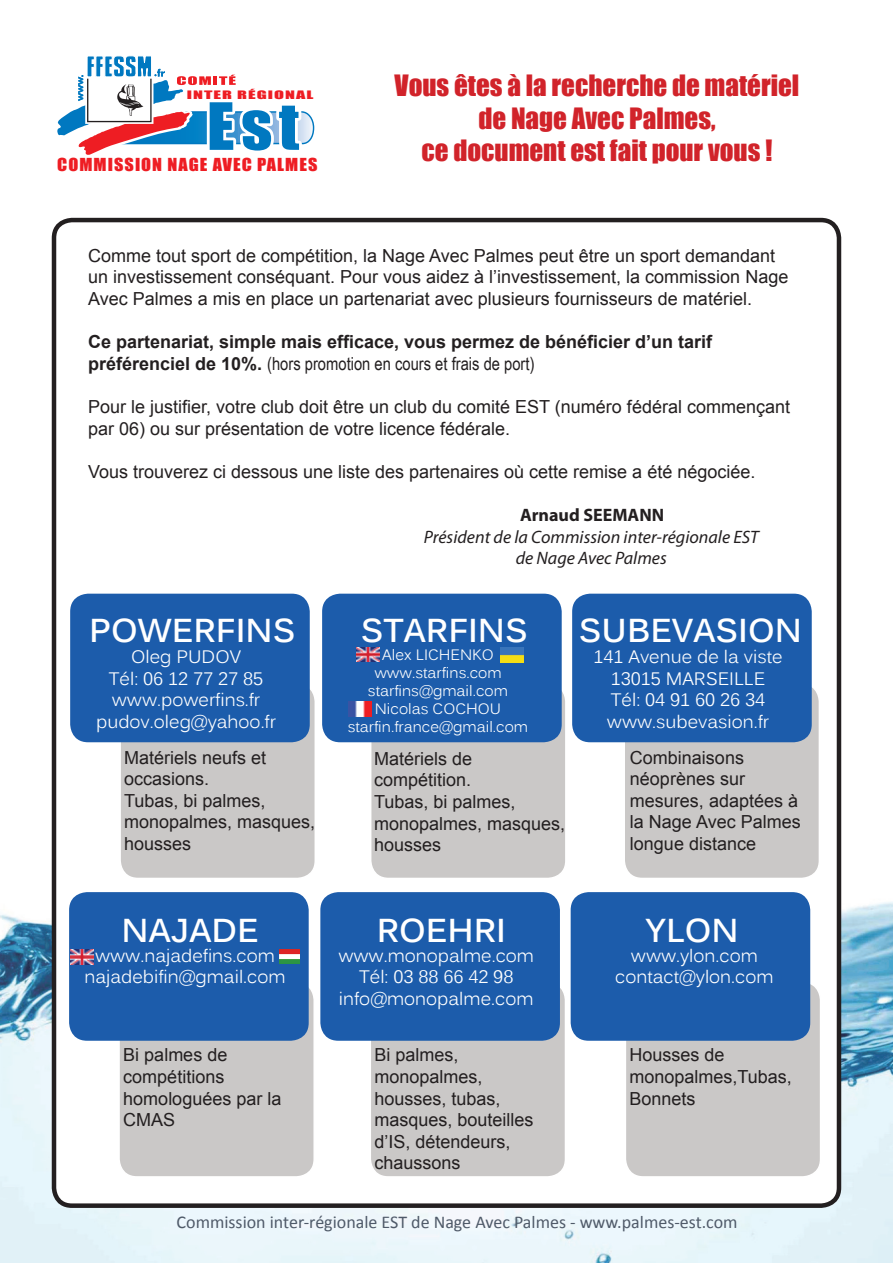
<style>
.page{position:relative;width:893px;height:1263px;background:#fff}
.page>*{position:absolute;margin:0;border:0;box-sizing:border-box;transform-origin:0 0}
.t1{font:700 33px "Kalinga";color:#fff}
.t2{font:27px/32.4px "Impact";color:#d1232a;text-align:center}
.t3{font:18px/21.6px "Arial";color:#231f20}
.t4{font:18px/21.6px "Kalinga";color:#fff;text-align:center}
.t5{font:700 18px "Arial";color:#231f20}
.t6{font:18px "Calibri";color:#4f5a69}
.t7{font:italic 18px/21.6px "Myriad Pro";color:#231f20;text-align:center}
.t8{font:18px "Arial Narrow";color:#231f20}
.t9{font:700 18px "Myriad Pro";color:#231f20}
.t10{font:16.65px "Impact";letter-spacing:.055em;color:#ee1d23;scale:1.1 1}
.t11{font:15px/18px "Kalinga";color:#fff;text-align:center}
.t12{font:10.8px "Impact";letter-spacing:.055em;color:#ee1d23;scale:1.7 1}
.s1{font-family:"Arial";font-weight:700}
</style>
<div class="page">
<img style="left:0;top:816px;width:893px;height:447px">
<svg style="left:57px;top:55px;width:258px;height:100px"></svg>
<div style="left:54px;top:220px;width:785px;height:986px;background:#fff;border-radius:18px"></div>
<div style="left:52px;top:218px;width:789px;height:990px;border:4px solid #231f20;border-radius:18px"></div>
<div style="left:120px;top:684px;width:195px;height:194px;background:#cac8c7;border-radius:18px"></div>
<div style="left:119px;top:683px;width:197px;height:196px;border:2px solid #fff;border-radius:18px"></div>
<div style="left:70px;top:594px;width:240px;height:148px;background:#1c5cab;border-radius:18px"></div>
<div style="left:371px;top:684px;width:195px;height:194px;background:#cac8c7;border-radius:18px"></div>
<div style="left:370px;top:683px;width:197px;height:196px;border:2px solid #fff;border-radius:18px"></div>
<div style="left:322px;top:594px;width:240px;height:148px;background:#1c5cab;border-radius:18px"></div>
<div style="left:624px;top:684px;width:195px;height:194px;background:#cac8c7;border-radius:18px"></div>
<div style="left:623px;top:683px;width:197px;height:196px;border:2px solid #fff;border-radius:18px"></div>
<div style="left:572px;top:594px;width:240px;height:148px;background:#1c5cab;border-radius:18px"></div>
<div style="left:119px;top:982px;width:195px;height:195px;background:#cac8c7;border-radius:18px"></div>
<div style="left:118px;top:981px;width:197px;height:197px;border:2px solid #fff;border-radius:18px"></div>
<div style="left:69px;top:892px;width:240px;height:149px;background:#1c5cab;border-radius:18px"></div>
<div style="left:625px;top:982px;width:195px;height:195px;background:#cac8c7;border-radius:18px"></div>
<div style="left:625px;top:981px;width:196px;height:197px;border:2px solid #fff;border-radius:18px"></div>
<div style="left:571px;top:892px;width:239px;height:149px;background:#1c5cab;border-radius:18px"></div>
<div style="left:370px;top:982px;width:195px;height:195px;background:#cac8c7;border-radius:18px"></div>
<div style="left:370px;top:981px;width:196px;height:197px;border:2px solid #fff;border-radius:18px"></div>
<div style="left:320px;top:892px;width:240px;height:149px;background:#1c5cab;border-radius:18px"></div>
<img style="left:348px;top:702px;width:23px;height:15px">
<img style="left:356px;top:647px;width:23px;height:15px">
<img style="left:71px;top:950px;width:23px;height:15px">
<img style="left:500px;top:647px;width:23px;height:15px">
<img style="left:279px;top:950px;width:21px;height:14px">
<p class="t12" style="left:187px;top:86px;width:76px">INTER RÉGIONAL</p>
<p class="t10" style="left:57px;top:152px;width:238px">COMMISSION NAGE AVEC PALMES</p>
<h2 class="t2" style="left:395px;top:69px;width:406px">Vous êtes à la recherche de matériel de Nage Avec Palmes,<br>ce document est fait pour vous !</h2>
<p class="t3" style="left:88px;top:245px;width:702px">Comme tout sport de compétition, la Nage Avec Palmes peut être un sport demandant un investissement conséquant. Pour vous aidez à l’investissement, la commission Nage<br>Avec Palmes a mis en place un partenariat avec plusieurs fournisseurs de matériel.</p>
<p class="t5" style="left:88px;top:330px;width:626px">Ce partenariat, simple mais efficace, vous permez de bénéficier d’un tarif</p>
<p class="t8" style="left:88px;top:350px;width:448px"><span class="s1">préférenciel de 10%.</span> (hors promotion en cours et frais de port)</p>
<p class="t3" style="left:88px;top:396px;width:703px">Pour le justifier, votre club doit être un club du comité EST (numéro fédéral commençant par 06) ou sur présentation de votre licence fédérale.</p>
<p class="t3" style="left:88px;top:461px;width:669px">Vous trouverez ci dessous une liste des partenaires où cette remise a été négociée.</p>
<p class="t9" style="left:520px;top:503px;width:146px">Arnaud SEEMANN</p>
<p class="t7" style="left:424px;top:526px;width:336px">Président de la Commission inter-régionale EST de Nage Avec Palmes</p>
<h1 class="t1" style="left:89px;top:608px;width:208px">POWERFINS</h1>
<p class="t4" style="left:96px;top:648px;width:181px">Oleg PUDOV<br>Tél: 06 12 77 27 85 www.powerfins.fr pudov.oleg@yahoo.fr</p>
<h1 class="t1" style="left:361px;top:608px;width:86px">STARFINS</h1>
<p class="t11" style="left:348px;top:647px;width:182px">Alex LICHENKO www.starfins.com starfins@gmail.com<br>Nicolas COCHOU starfin.france@gmail.com</p>
<h1 class="t1" style="left:579px;top:608px;width:159px">SUBEVASION</h1>
<p class="t4" style="left:593px;top:648px;width:191px">141 Avenue de la viste<br>13015 MARSEILLE<br>Tél: 04 91 60 26 34 www.subevasion.fr</p>
<p class="t3" style="left:124px;top:747px;width:193px">Matériels neufs et occasions.<br>Tubas, bi palmes, monopalmes, masques, housses</p>
<p class="t3" style="left:374px;top:748px;width:193px">Matériels de compétition.<br>Tubas, bi palmes, monopalmes, masques, housses</p>
<p class="t3" style="left:630px;top:747px;width:172px">Combinaisons néoprènes sur mesures, adaptées à la Nage Avec Palmes longue distance</p>
<h1 class="t1" style="left:377px;top:909px;width:24px">ROE</h1>
<h1 class="t1" style="left:447px;top:909px;width:41px">HRI</h1>
<p class="t4" style="left:338px;top:946px;width:197px">www.monopalme.com<br>Tél: 03 88 66 42 98 info@monopalme.com</p>
<p class="t3" style="left:375px;top:1044px;width:161px">Bi palmes, monopalmes, housses, tubas, masques, bouteilles d’IS, détendeurs, chaussons</p>
<h1 class="t1" style="left:645px;top:909px;width:65px">YLON</h1>
<p class="t4" style="left:615px;top:946px;width:160px">www.ylon.com contact@ylon.com</p>
<h1 class="t1" style="left:122px;top:909px;width:134px">NAJADE</h1>
<p class="t4" style="left:84px;top:946px;width:203px">www.najadefins.com najadebifin@gmail.com</p>
<p class="t3" style="left:123px;top:1044px;width:160px">Bi palmes de compétitions homologuées par la<br>CMAS</p>
<p class="t3" style="left:629px;top:1044px;width:164px">Housses de monopalmes,Tubas,<br>Bonnets</p>
<p class="t6" style="left:177px;top:1210px;width:562px">Commission inter-régionale EST de Nage Avec Palmes - www.palmes-est.com</p>
</div>
